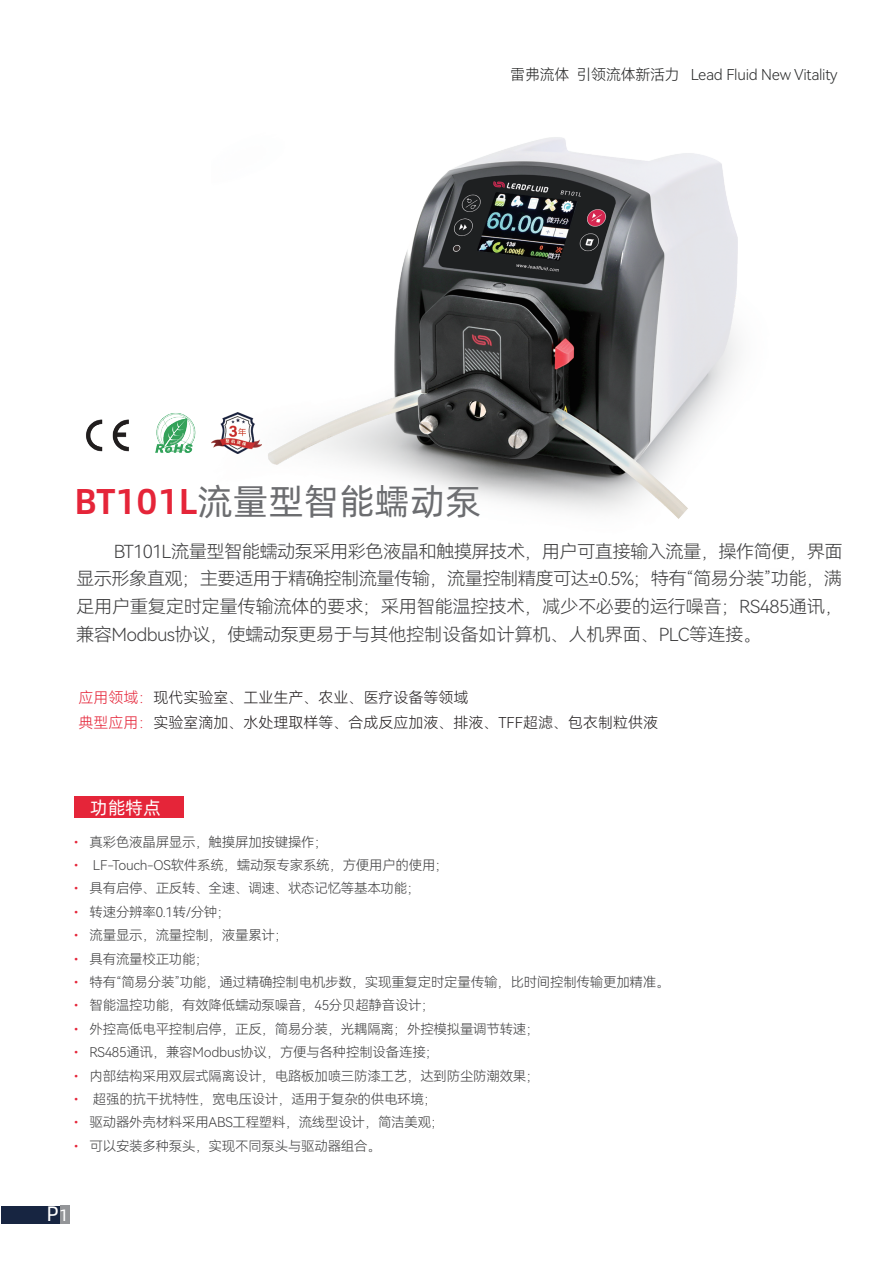
<style>
.page{position:relative;width:893px;height:1263px;background:#fff}
.page>*{position:absolute;margin:0;border:0;box-sizing:border-box;transform-origin:0 0}
.t1{font:36px "Alibaba Pu Hui Ti R";color:#6c6d70}
.t2{font:21px "Alibaba Pu Hui Ti R";color:#fff}
.t3{font:18px/27.6px "Harmony OS Sans SC Light";letter-spacing:-.02em;color:#3e3e3f;text-align:justify}
.t4{font:18px "Alibaba Pu Hui Ti R";color:#fff}
.t5{font:15px/24.6px "Harmony OS Sans SC Light";color:#231f20}
.t6{font:15px "Harmony OS Sans SC Light";letter-spacing:-.02em;color:#262727}
.t7{font:13.5px "Harmony OS Sans SC Light";letter-spacing:-.02em;color:#3e3e3f}
.s1{font-family:"Alibaba Pu Hui Ti M";color:#e52539}
.s2{color:#e52539}
.s3{font-size:16.5px}
</style>
<div class="page">
<div style="left:74px;top:796px;width:110px;height:22px;background:#e52539"></div>
<div style="left:2px;top:1206px;width:68px;height:18px;background:#172541"></div>
<div style="left:60px;top:1206px;width:10px;height:18px;background:#939598"></div>
<img style="left:86px;top:413px;width:110px;height:40px">
<img style="left:212px;top:137px;width:526px;height:382px">
<p class="t6" style="left:510px;top:64px;width:329px">雷弗流体 引领流体新活力 Lead Fluid New Vitality</p>
<h1 class="t1" style="left:74px;top:474px;width:408px"><span class="s1">BT101L</span>流量型智能蠕动泵</h1>
<h3 class="t3" style="left:76px;top:537px;width:768px;text-indent:38px">BT101L流量型智能蠕动泵采用彩色液晶和触摸屏技术，用户可直接输入流量，操作简便，界面显示形象直观；主要适用于精确控制流量传输，流量控制精度可达±0.5%；特有“简易分装”功能，满足用户重复定时定量传输流体的要求；采用智能温控技术，减少不必要的运行噪音；RS485通讯，兼容Modbus协议，使蠕动泵更易于与其他控制设备如计算机、人机界面、PLC等连接。</h3>
<p class="t5" style="left:78px;top:685px;width:581px"><span class="s2">应用领域：</span>现代实验室、工业生产、农业、医疗设备等领域<br><span class="s2">典型应用：</span>实验室滴加、水处理取样等、合成反应加液、排液、TFF超滤、包衣制粒供液</p>
<h3 class="t4" style="left:90px;top:794px;width:72px">功能特点</h3>
<p class="t7" style="left:70px;top:832px;width:260px"><span class="s2">•</span> 真彩色液晶屏显示，触摸屏加按键操作；</p>
<p class="t7" style="left:70px;top:856px;width:381px"><span class="s2">•</span> LF-Touch-OS软件系统，蠕动泵专家系统，方便用户的使用；</p>
<p class="t7" style="left:70px;top:879px;width:352px"><span class="s2">•</span> 具有启停、正反转、全速、调速、状态记忆等基本功能；</p>
<p class="t7" style="left:70px;top:902px;width:163px"><span class="s2">•</span> 转速分辨率0.1转/分钟；</p>
<p class="t7" style="left:70px;top:926px;width:220px"><span class="s2">•</span> 流量显示，流量控制，液量累计；</p>
<p class="t7" style="left:70px;top:949px;width:141px"><span class="s2">•</span> 具有流量校正功能；</p>
<p class="t7" style="left:70px;top:973px;width:601px"><span class="s2">•</span> 特有“简易分装”功能，通过精确控制电机步数，实现重复定时定量传输，比时间控制传输更加精准。</p>
<p class="t7" style="left:70px;top:996px;width:367px"><span class="s2">•</span> 智能温控功能，有效降低蠕动泵噪音，45分贝超静音设计；</p>
<p class="t7" style="left:70px;top:1019px;width:472px"><span class="s2">•</span> 外控高低电平控制启停，正反，简易分装，光耦隔离；外控模拟量调节转速；</p>
<p class="t7" style="left:70px;top:1043px;width:371px"><span class="s2">•</span> RS485通讯，兼容Modbus协议，方便与各种控制设备连接；</p>
<p class="t7" style="left:70px;top:1066px;width:472px"><span class="s2">•</span> 内部结构采用双层式隔离设计，电路板加喷三防漆工艺，达到防尘防潮效果；</p>
<p class="t7" style="left:70px;top:1090px;width:369px"><span class="s2">•</span> 超强的抗干扰特性，宽电压设计，适用于复杂的供电环境；</p>
<p class="t7" style="left:70px;top:1113px;width:376px"><span class="s2">•</span> 驱动器外壳材料采用ABS工程塑料，流线型设计，简洁美观；</p>
<p class="t7" style="left:70px;top:1136px;width:313px"><span class="s2">•</span> 可以安装多种泵头，实现不同泵头与驱动器组合。</p>
<h2 class="t2" style="left:47px;top:1198px;width:24px">P<span class="s3">1</span></h2>
</div>
